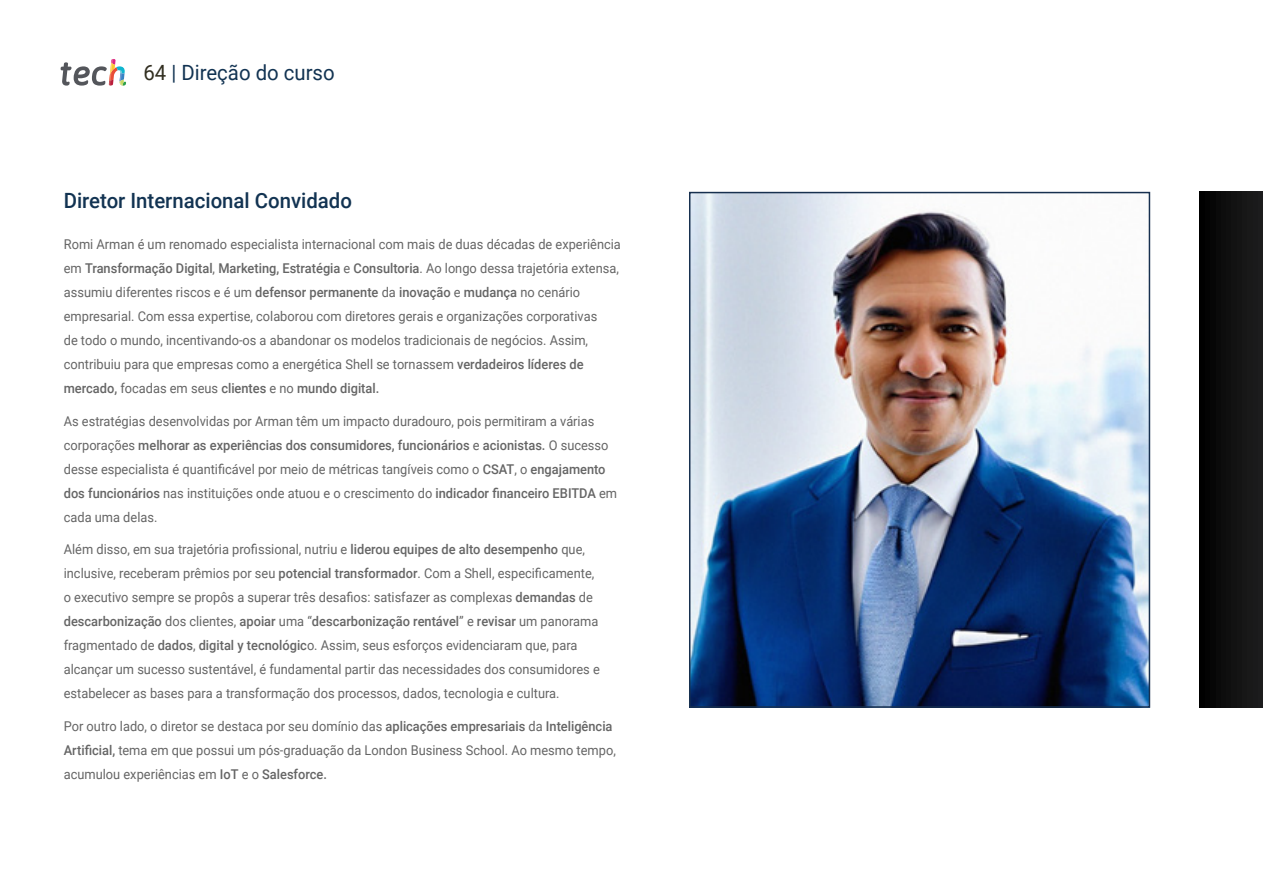
<style>
.page{position:relative;width:1263px;height:893px;background:#fff}
.page>*{position:absolute;margin:0;border:0;box-sizing:border-box;transform-origin:0 0}
.t1{font:500 21px "Roboto";color:#123352}
.t2{font:21px "Roboto";color:#123352}
.t3{font:13.5px/24px "Roboto";color:#656565;scale:.95 1}
.s1{color:#312e20}
.s2{font-weight:500}
</style>
<div class="page">
<div style="left:1199px;top:192px;width:64px;height:516px;background:linear-gradient(to right,#000,#1e1e1f)"></div>
<img style="left:692px;top:195px;width:455px;height:510px">
<div style="left:689px;top:192px;width:461px;height:516px;border:2px solid #17304f"></div>
<svg style="left:61px;top:59px;width:65px;height:27px"></svg>
<h1 class="t2" style="left:144px;top:57px;width:193px"><span class="s1">64</span> | Direção do curso</h1>
<h1 class="t1" style="left:64px;top:185px;width:290px">Diretor Internacional Convidado</h1>
<p class="t3" style="left:64px;top:232px;width:588px">Romi Arman é um renomado especialista internacional com mais de duas décadas de experiência em <span class="s2">Transformação Digital</span>, <span class="s2">Marketing, Estratégia</span> e <span class="s2">Consultoria</span>. Ao longo dessa trajetória extensa, assumiu diferentes riscos e é um <span class="s2">defensor permanente</span> da <span class="s2">inovação</span> e <span class="s2">mudança</span> no cenário empresarial. Com essa expertise, colaborou com diretores gerais e organizações corporativas<br>de todo o mundo, incentivando-os a abandonar os modelos tradicionais de negócios. Assim, contribuiu para que empresas como a energética Shell se tornassem <span class="s2">verdadeiros líderes de mercado,</span> focadas em seus <span class="s2">clientes</span> e no <span class="s2">mundo digital.</span></p>
<p class="t3" style="left:64px;top:408px;width:584px">As estratégias desenvolvidas por Arman têm um impacto duradouro, pois permitiram a várias corporações <span class="s2">melhorar as experiências dos consumidores, funcionários</span> e <span class="s2">acionistas.</span> O sucesso desse especialista é quantificável por meio de métricas tangíveis como o <span class="s2">CSAT</span>, o <span class="s2">engajamento dos funcionários</span> nas instituições onde atuou e o crescimento do <span class="s2">indicador financeiro EBITDA</span> em cada uma delas.</p>
<p class="t3" style="left:64px;top:537px;width:566px">Além disso, em sua trajetória profissional, nutriu e <span class="s2">liderou equipes de alto desempenho</span> que, inclusive, receberam prêmios por seu <span class="s2">potencial transformador</span>. Com a Shell, especificamente, o executivo sempre se propôs a superar três desafios: satisfazer as complexas <span class="s2">demandas</span> de <span class="s2">descarbonização</span> dos clientes, <span class="s2">apoiar</span> uma “<span class="s2">descarbonização rentável</span>” e <span class="s2">revisar</span> um panorama fragmentado de <span class="s2">dados</span>, <span class="s2">digital y tecnológic</span>o. Assim, seus esforços evidenciaram que, para alcançar um sucesso sustentável, é fundamental partir das necessidades dos consumidores e estabelecer as bases para a transformação dos processos, dados, tecnologia e cultura.</p>
<p class="t3" style="left:64px;top:713px;width:583px">Por outro lado, o diretor se destaca por seu domínio das <span class="s2">aplicações empresariais</span> da <span class="s2">Inteligência<br>Artificial,</span> tema em que possui um pós-graduação da London Business School. Ao mesmo tempo, acumulou experiências em <span class="s2">IoT</span> e o <span class="s2">Salesforce.</span></p>
</div>
